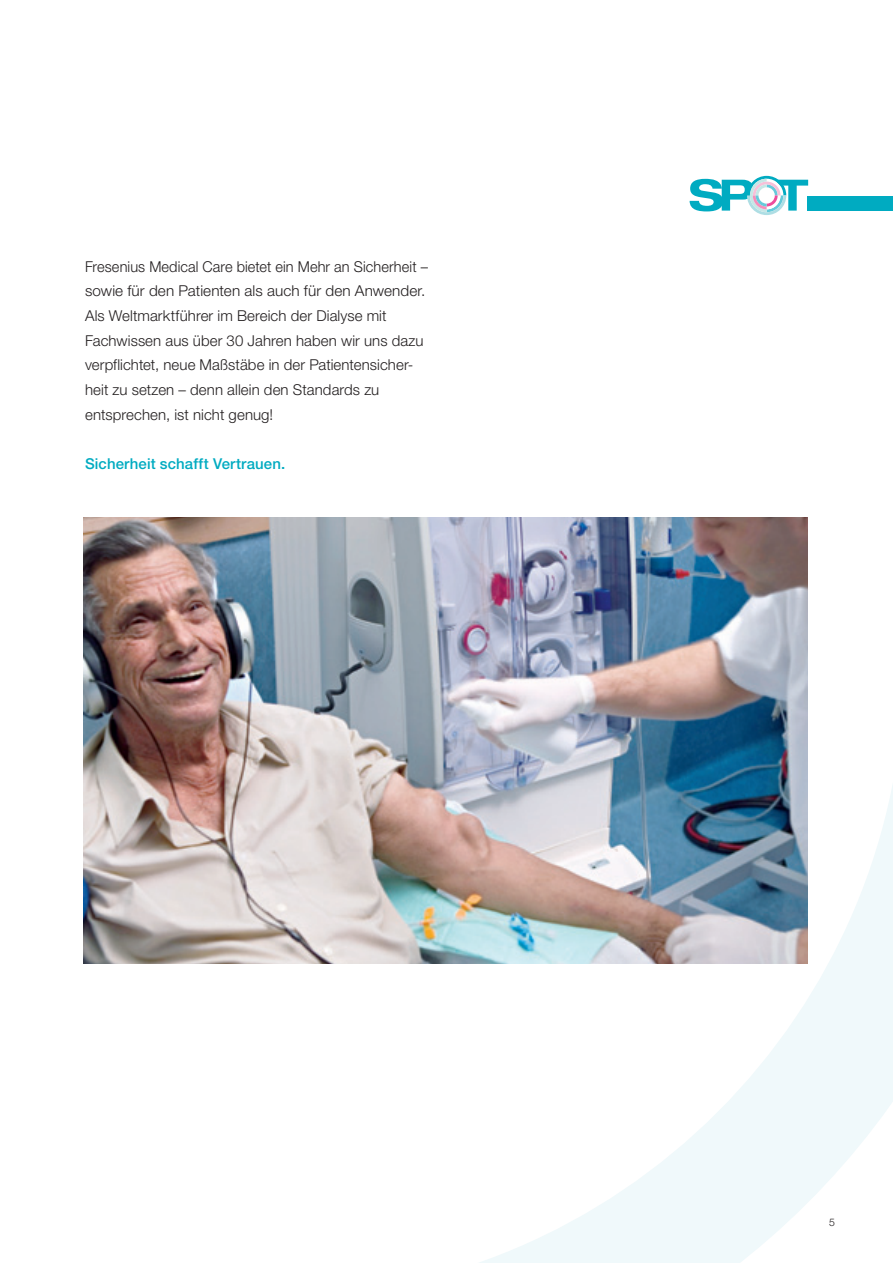
<style>
.page{position:relative;width:893px;height:1263px;background:#fff}
.page>*{position:absolute;margin:0;border:0;box-sizing:border-box;transform-origin:0 0}
.t1{font:300 15px/24.6px "Helvetica Neue LTW1 G";letter-spacing:.005em;color:#231f20}
.t2{font:500 15px "Helvetica Neue LTW1 G";letter-spacing:.01em;color:#00abc1}
.t3{font:300 10.5px "Helvetica Neue LTW1 G";color:#231f20}
</style>
<div class="page">
<svg style="left:479px;top:785px;width:414px;height:478px"></svg>
<svg style="left:690px;top:176px;width:118px;height:39px"></svg>
<div style="left:808px;top:196px;width:85px;height:14px;background:#00abc1"></div>
<img style="left:84px;top:517px;width:724px;height:447px">
<p class="t1" style="left:85px;top:254px;width:344px">Fresenius Medical Care bietet ein Mehr an Sicherheit – sowie für den Patienten als auch für den Anwender.<br>Als Weltmarktführer im Bereich der Dialyse mit Fachwissen aus über 30 Jahren haben wir uns dazu verpflichtet, neue Maßstäbe in der Patientensicher&shy;heit zu setzen – denn allein den Standards zu entsprechen, ist nicht genug!</p>
<p class="t2" style="left:85px;top:455px;width:202px">Sicherheit schafft Vertrauen.</p>
<p class="t3" style="left:829px;top:1215px;width:7px">5</p>
</div>
